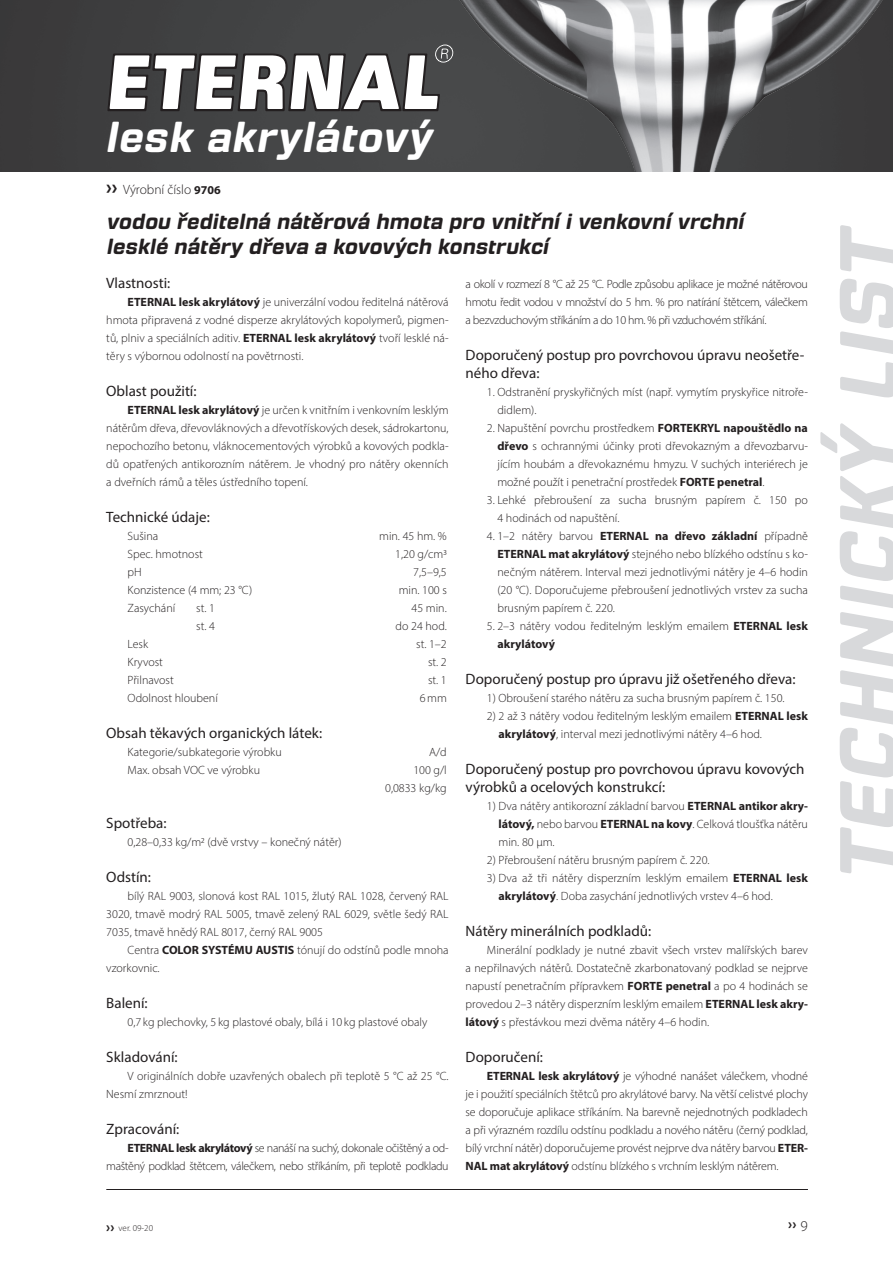
<style>
.page{position:relative;width:893px;height:1263px;background:#fff}
.page>*{position:absolute;margin:0;border:0;box-sizing:border-box;transform-origin:0 0}
.t1{font:italic 700 81px "Fromthe Stars Rg";color:#d8d9db}
.t2{font:italic 700 41.55px "Fromthe Stars Rg";letter-spacing:.02em;color:#fff}
.t3{font:italic 700 21px/25.2px "Fromthe Stars Rg";color:#231f20}
.nadpis{font:15px/18px "Myriad Pro";color:#231f20}
.t4{font:700 15px "Myriad Pro";color:#231f20}
.text{font:300 13.5px "Myriad Pro";color:#231f20}
.text-2{font:300 12px/18px "Myriad Pro";color:#231f20;text-align:justify}
.text-3{font:300 12px/18px "Myriad Pro";letter-spacing:-.03em;color:#231f20;text-align:right}
.t5{font:300 9px "Myriad Pro";color:#231f20}
.s1{font-weight:700;font-size:21px}
.s2{font-weight:700;font-size:12px}
.s3{font-weight:700}
.s4{font-weight:700;font-size:15px}
.s5{font-weight:300}
</style>
<div class="page">
<div style="left:0;top:0;width:414px;height:171px;background:#404142"></div>
<hr style="left:106px;top:1189px;width:702px;height:1px;background:#231f20">
<svg style="left:107px;top:45px;width:307px;height:66px"></svg>
<img style="left:414px;top:0;width:479px;height:171px">
<p class="t2" style="left:105px;top:113px;width:328px">lesk akrylátový</p>
<p class="text" style="left:106px;top:181px;width:116px"><span class="s1">››</span> Výrobní číslo <span class="s2">9706</span></p>
<p class="t3" style="left:106px;top:209px;width:639px">vodou ředitelná nátěrová hmota pro vnitřní i venkovní vrchní lesklé nátěry dřeva a kovových konstrukcí</p>
<p class="nadpis" style="left:106px;top:274px;width:66px">Vlastnosti:</p>
<p class="text-2" style="left:106px;top:293px;width:344px;text-indent:21px"><span class="s3">ETERNAL lesk akrylátový</span> je univerzální vodou ředitelná nátěrová hmota připravená z vodné disperze akrylátových kopolymerů, pigmen&shy;tů, plniv a speciálních aditiv. <span class="s3">ETERNAL lesk akrylátový</span> tvoří lesklé ná&shy;těry s výbornou odolností na povětrnosti.</p>
<p class="nadpis" style="left:106px;top:382px;width:92px">Oblast použití:</p>
<p class="text-2" style="left:106px;top:401px;width:344px;text-indent:21px"><span class="s3">ETERNAL lesk akrylátový</span> je určen k vnitřním i venkovním lesklým nátěrům dřeva, dřevovláknových a dřevotřískových desek, sádrokartonu, nepochozího betonu, vláknocementových výrobků a kovových podkla&shy;dů opatřených antikorozním nátěrem. Je vhodný pro nátěry okenních a dveřních rámů a těles ústředního topení.</p>
<p class="nadpis" style="left:106px;top:508px;width:105px">Technické údaje:</p>
<p class="text-2" style="left:128px;top:527px;width:32px">Sušina</p>
<p class="text-2" style="left:379px;top:527px;width:69px">min. 45 hm. %</p>
<p class="text-2" style="left:128px;top:545px;width:77px">Spec. hmotnost</p>
<p class="text-2" style="left:395px;top:545px;width:53px">1,20 g/cm3</p>
<p class="text-2" style="left:128px;top:563px;width:16px">pH</p>
<p class="text-2" style="left:413px;top:563px;width:35px">7,5–9,5</p>
<p class="text-2" style="left:128px;top:581px;width:126px">Konzistence (4 mm; 23 °C)</p>
<p class="text-2" style="left:399px;top:581px;width:50px">min. 100 s</p>
<p class="text-2" style="left:128px;top:599px;width:49px">Zasychání</p>
<p class="text-2" style="left:196px;top:599px;width:20px">st. 1</p>
<p class="text-2" style="left:412px;top:599px;width:37px">45 min.</p>
<p class="text-2" style="left:196px;top:617px;width:20px">st. 4</p>
<p class="text-2" style="left:396px;top:617px;width:53px">do 24 hod.</p>
<p class="text-2" style="left:128px;top:635px;width:22px">Lesk</p>
<p class="text-2" style="left:416px;top:635px;width:32px">st. 1–2</p>
<p class="text-2" style="left:128px;top:653px;width:37px">Kryvost</p>
<p class="text-2" style="left:428px;top:653px;width:20px">st. 2</p>
<p class="text-2" style="left:128px;top:671px;width:48px">Přilnavost</p>
<p class="text-2" style="left:428px;top:671px;width:20px">st. 1</p>
<p class="text-2" style="left:128px;top:689px;width:92px">Odolnost hloubení</p>
<p class="text-2" style="left:420px;top:689px;width:29px">6mm</p>
<p class="nadpis" style="left:106px;top:724px;width:217px">Obsah těkavých organických látek:</p>
<p class="text-2" style="left:128px;top:743px;width:156px">Kategorie/subkategorie výrobku</p>
<p class="text-2" style="left:429px;top:743px;width:19px">A/d</p>
<p class="text-2" style="left:128px;top:761px;width:134px">Max. obsah VOC ve výrobku</p>
<p class="text-2" style="left:413px;top:761px;width:35px">100 g/l</p>
<p class="text-2" style="left:385px;top:779px;width:63px">0,0833 kg/kg</p>
<p class="nadpis" style="left:106px;top:814px;width:62px">Spotřeba:</p>
<p class="text-2" style="left:128px;top:833px;width:216px">0,28–0,33 kg/m2 (dvě vrstvy – konečný nátěr)</p>
<p class="nadpis" style="left:106px;top:868px;width:46px">Odstín:</p>
<p class="text-2" style="left:106px;top:887px;width:344px;text-indent:21px">bílý RAL 9003, slonová kost RAL 1015, žlutý RAL 1028, červený RAL 3020, tmavě modrý RAL 5005, tmavě zelený RAL 6029, světle šedý RAL 7035, tmavě hnědý RAL 8017, černý RAL 9005</p>
<p class="text-2" style="left:106px;top:941px;width:344px;text-indent:21px">Centra <span class="s3">COLOR SYSTÉMU AUSTIS</span> tónují do odstínů podle mnoha vzorkovnic.</p>
<p class="nadpis" style="left:106px;top:994px;width:43px">Balení:</p>
<p class="text-2" style="left:128px;top:1013px;width:301px">0,7 kg plechovky, 5 kg plastové obaly, bílá i 10 kg plastové obaly</p>
<p class="nadpis" style="left:106px;top:1048px;width:73px">Skladování:</p>
<p class="text-2" style="left:106px;top:1067px;width:344px;text-indent:21px">V originálních dobře uzavřených obalech při teplotě 5 °C až 25 °C.<br>Nesmí zmrznout!</p>
<p class="nadpis" style="left:106px;top:1120px;width:74px">Zpracování:</p>
<p class="text-3" style="left:106px;top:1139px;width:344px"><span class="s3">ETERNAL lesk akrylátový</span> se nanáší na suchý, dokonale očištěný a od&shy;maštěný podklad štětcem, válečkem, nebo stříkáním, při teplotě podkladu</p>
<p class="text-2" style="left:466px;top:275px;width:344px">a okolí v rozmezí 8 °C až 25 °C. Podle způsobu aplikace je možné nátěrovou hmotu ředit vodou v množství do 5 hm. % pro natírání štětcem, válečkem a bezvzduchovým stříkáním a do 10 hm. % při vzduchovém stříkání.</p>
<p class="nadpis" style="left:466px;top:346px;width:340px">Doporučený postup pro povrchovou úpravu neošetře&shy;ného dřeva:</p>
<p class="text-2" style="left:497px;top:383px;width:312px;text-indent:-11px">1. Odstranění pryskyřičných míst (např. vymytím pryskyřice nitroře&shy;didlem).</p>
<p class="text-2" style="left:497px;top:419px;width:312px;text-indent:-11px">2. Napuštění povrchu prostředkem <span class="s3">FORTEKRYL napouštědlo na dřevo</span> s ochrannými účinky proti dřevokazným a dřevozbarvu&shy;jícím houbám a dřevokaznému hmyzu. V suchých interiérech je možné použít i penetrační prostředek <span class="s3">FORTE penetral</span>.</p>
<p class="text-2" style="left:497px;top:491px;width:312px;text-indent:-11px">3. Lehké přebroušení za sucha brusným papírem č. 150 po<br>4 hodinách od napuštění.</p>
<p class="text-2" style="left:497px;top:527px;width:312px;text-indent:-11px">4. 1–2 nátěry barvou <span class="s3">ETERNAL na dřevo základní</span> případně <span class="s3">ETERNAL mat akrylátový</span> stejného nebo blízkého odstínu s ko&shy;nečným nátěrem. Interval mezi jednotlivými nátěry je 4–6 hodin (20 °C). Doporučujeme přebroušení jednotlivých vrstev za sucha brusným papírem č. 220.</p>
<p class="text-2" style="left:497px;top:617px;width:312px;text-indent:-11px">5. 2–3 nátěry vodou ředitelným lesklým emailem <span class="s3">ETERNAL lesk akrylátový</span></p>
<p class="nadpis" style="left:466px;top:670px;width:331px">Doporučený postup pro úpravu již ošetřeného dřeva:</p>
<p class="text-2" style="left:487px;top:689px;width:299px">1) Obroušení starého nátěru za sucha brusným papírem č. 150.</p>
<p class="text-2" style="left:499px;top:707px;width:311px;text-indent:-12px">2) 2 až 3 nátěry vodou ředitelným lesklým emailem <span class="s3">ETERNAL lesk akrylátový</span>, interval mezi jednotlivými nátěry 4–6 hod.</p>
<p class="nadpis" style="left:466px;top:760px;width:340px">Doporučený postup pro povrchovou úpravu kovových výrobků a ocelových konstrukcí:</p>
<p class="text-2" style="left:499px;top:797px;width:311px;text-indent:-12px">1) Dva nátěry antikorozní základní barvou <span class="s3">ETERNAL antikor akry&shy;látový,</span> nebo barvou <span class="s3">ETERNAL na kovy</span>. Celková tloušťka nátěru min. 80 µm.</p>
<p class="text-2" style="left:487px;top:851px;width:224px">2) Přebroušení nátěru brusným papírem č. 220.</p>
<p class="text-2" style="left:499px;top:869px;width:311px;text-indent:-12px">3) Dva až tři nátěry disperzním lesklým emailem <span class="s3">ETERNAL lesk akrylátový</span>. Doba zasychání jednotlivých vrstev 4–6 hod.</p>
<p class="nadpis" style="left:466px;top:922px;width:187px">Nátěry minerálních podkladů:</p>
<p class="text-2" style="left:466px;top:941px;width:344px;text-indent:21px">Minerální podklady je nutné zbavit všech vrstev malířských barev a nepřilnavých nátěrů. Dostatečně zkarbonatovaný podklad se nejprve napustí penetračním přípravkem <span class="s3">FORTE penetral</span> a po 4 hodinách se provedou 2–3 nátěry disperzním lesklým emailem <span class="s3">ETERNAL lesk akry&shy;látový</span> s přestávkou mezi dvěma nátěry 4–6 hodin.</p>
<p class="nadpis" style="left:466px;top:1048px;width:79px">Doporučení:</p>
<p class="text-2" style="left:466px;top:1067px;width:344px;text-indent:21px"><span class="s3">ETERNAL lesk akrylátový</span> je výhodné nanášet válečkem, vhodné je i použití speciálních štětců pro akrylátové barvy. Na větší celistvé plochy se doporučuje aplikace stříkáním. Na barevně nejednotných podkladech a při výrazném rozdílu odstínu podkladu a nového nátěru (černý podklad, bílý vrchní nátěr) doporučujeme provést nejprve dva nátěry barvou <span class="s3">ETER-NAL mat akrylátový</span> odstínu blízkého s vrchním lesklým nátěrem.</p>
<h1 class="t1" style="left:820px;top:883px;width:659px;rotate:-90deg">TECHNICKÝ LIST</h1>
<p class="t5" style="left:106px;top:1222px;width:48px"><span class="s4">››</span> ver. 09-20</p>
<p class="t4" style="left:788px;top:1214px;width:21px">›› <span class="s5">9</span></p>
</div>
